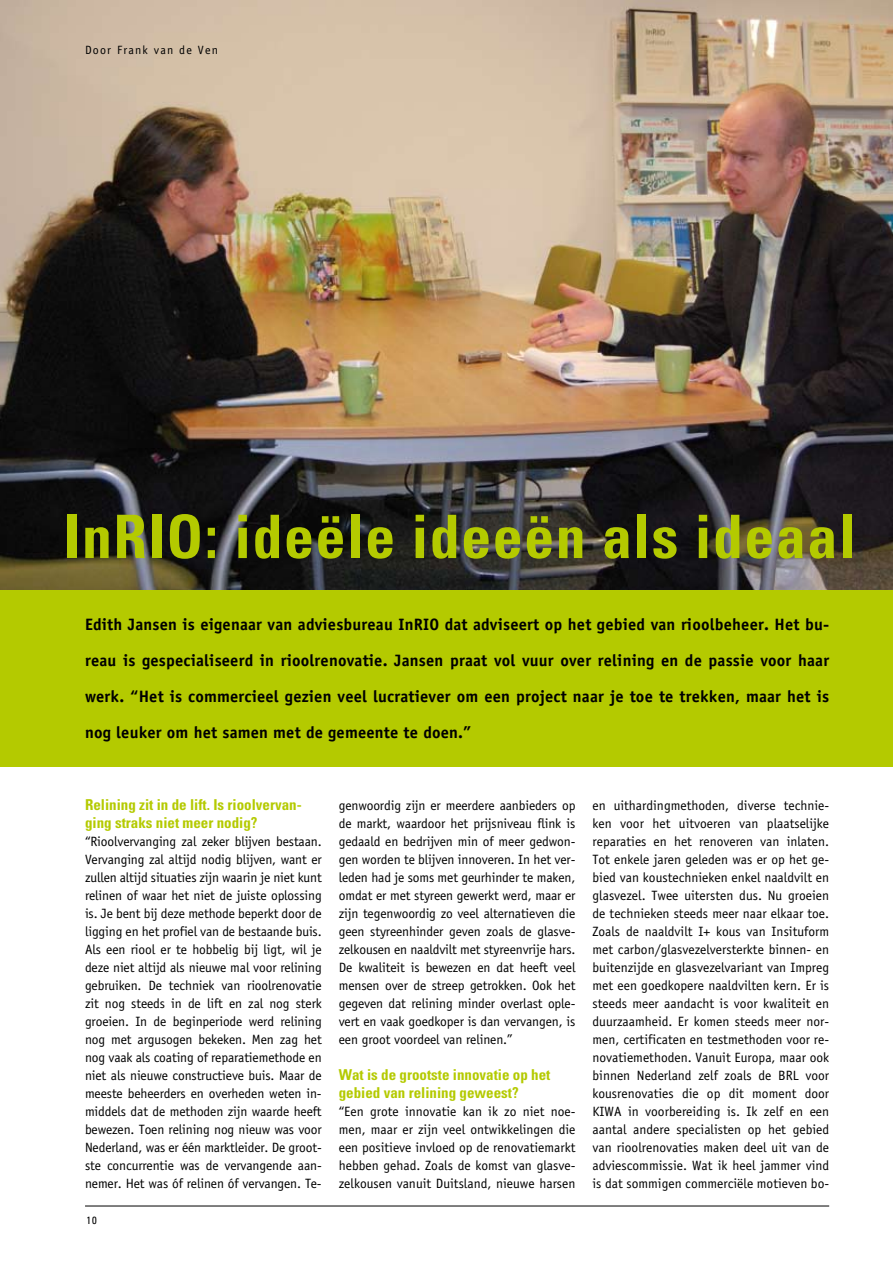
<style>
.page{position:relative;width:893px;height:1263px;background:#fff}
.page>*{position:absolute;margin:0;border:0;box-sizing:border-box;transform-origin:0 0}
.t1{font:700 condensed 60px "Univers LT Std";letter-spacing:.025em;color:#b4ca00}
.t2{font:700 16.5px/36px "Officina Sans Std";letter-spacing:.01em;color:#000;text-align:justify}
.t3{font:700 condensed 15px/18px "Univers LT Std";color:#b4ca00}
.t4{font:13.5px/18px "Officina Sans Std";letter-spacing:-.005em;color:#000;text-align:justify}
.t5{font:12px "Officina Sans Std";letter-spacing:.1em;color:#000}
.t6{font:condensed 10.5px "Univers LT Std";color:#000}
</style>
<div class="page">
<hr style="left:85px;top:1206px;width:744px;height:1px;background:#000">
<div style="left:0;top:574px;width:893px;height:193px;background:#b4ca00"></div>
<img style="left:0;top:0;width:893px;height:590px">
<p class="t5" style="left:85px;top:43px;width:135px">Door Frank van de Ven</p>
<h1 class="t1" style="left:64px;top:500px;width:793px">InRIO: ideële ideeën als ideaal</h1>
<p class="t2" style="left:85px;top:606px;width:746px">Edith Jansen is eigenaar van adviesbureau InRIO dat adviseert op het gebied van rioolbeheer. Het bu&shy;reau is gespecialiseerd in rioolrenovatie. Jansen praat vol vuur over relining en de passie voor haar werk. “Het is commercieel gezien veel lucratiever om een project naar je toe te trekken, maar het is nog leuker om het samen met de gemeente te doen.”</p>
<p class="t3" style="left:85px;top:796px;width:218px">Relining zit in de lift. Is rioolvervan&shy;ging straks niet meer nodig?</p>
<p class="t4" style="left:85px;top:832px;width:238px">“Rioolvervanging zal zeker blijven bestaan.<br>Vervanging zal altijd nodig blijven, want er zullen altijd situaties zijn waarin je niet kunt relinen of waar het niet de juiste oplossing is. Je bent bij deze methode beperkt door de ligging en het profiel van de bestaande buis.<br>Als een riool er te hobbelig bij ligt, wil je deze niet altijd als nieuwe mal voor relining gebruiken. De techniek van rioolrenovatie zit nog steeds in de lift en zal nog sterk groeien. In de beginperiode werd relining nog met argusogen bekeken. Men zag het nog vaak als coating of reparatiemethode en niet als nieuwe constructieve buis. Maar de meeste beheerders en overheden weten in&shy;middels dat de methoden zijn waarde heeft bewezen. Toen relining nog nieuw was voor Nederland, was er één marktleider. De groot&shy;ste concurrentie was de vervangende aan&shy;nemer. Het was óf relinen óf vervangen. Te-</p>
<p class="t6" style="left:87px;top:1214px;width:12px">10</p>
<p class="t4" style="left:339px;top:796px;width:238px">genwoordig zijn er meerdere aanbieders op de markt, waardoor het prijsniveau flink is gedaald en bedrijven min of meer gedwon&shy;gen worden te blijven innoveren. In het ver&shy;leden had je soms met geurhinder te maken, omdat er met styreen gewerkt werd, maar er zijn tegenwoordig zo veel alternatieven die geen styreenhinder geven zoals de glasve&shy;zelkousen en naaldvilt met styreenvrije hars.<br>De kwaliteit is bewezen en dat heeft veel mensen over de streep getrokken. Ook het gegeven dat relining minder overlast ople&shy;vert en vaak goedkoper is dan vervangen, is een groot voordeel van relinen.”</p>
<p class="t3" style="left:339px;top:1066px;width:213px">Wat is de grootste innovatie op het gebied van relining geweest?</p>
<p class="t4" style="left:339px;top:1102px;width:238px">“Een grote innovatie kan ik zo niet noe&shy;men, maar er zijn veel ontwikkelingen die een positieve invloed op de renovatiemarkt hebben gehad. Zoals de komst van glasve&shy;zelkousen vanuit Duitsland, nieuwe harsen</p>
<p class="t4" style="left:592px;top:796px;width:238px">en uithardingmethoden, diverse technie&shy;ken voor het uitvoeren van plaatselijke reparaties en het renoveren van inlaten.<br>Tot enkele jaren geleden was er op het ge&shy;bied van koustechnieken enkel naaldvilt en glasvezel. Twee uitersten dus. Nu groeien de technieken steeds meer naar elkaar toe.<br>Zoals de naaldvilt I+ kous van Insituform met carbon/glasvezelversterkte binnen- en buitenzijde en glasvezelvariant van Impreg met een goedkopere naaldvilten kern. Er is steeds meer aandacht is voor kwaliteit en duurzaamheid. Er komen steeds meer nor&shy;men, certificaten en testmethoden voor re&shy;novatiemethoden. Vanuit Europa, maar ook binnen Nederland zelf zoals de BRL voor kousrenovaties die op dit moment door KIWA in voorbereiding is. Ik zelf en een aantal andere specialisten op het gebied van rioolrenovaties maken deel uit van de adviescommissie. Wat ik heel jammer vind is dat sommigen commerciële motieven bo-</p>
</div>
